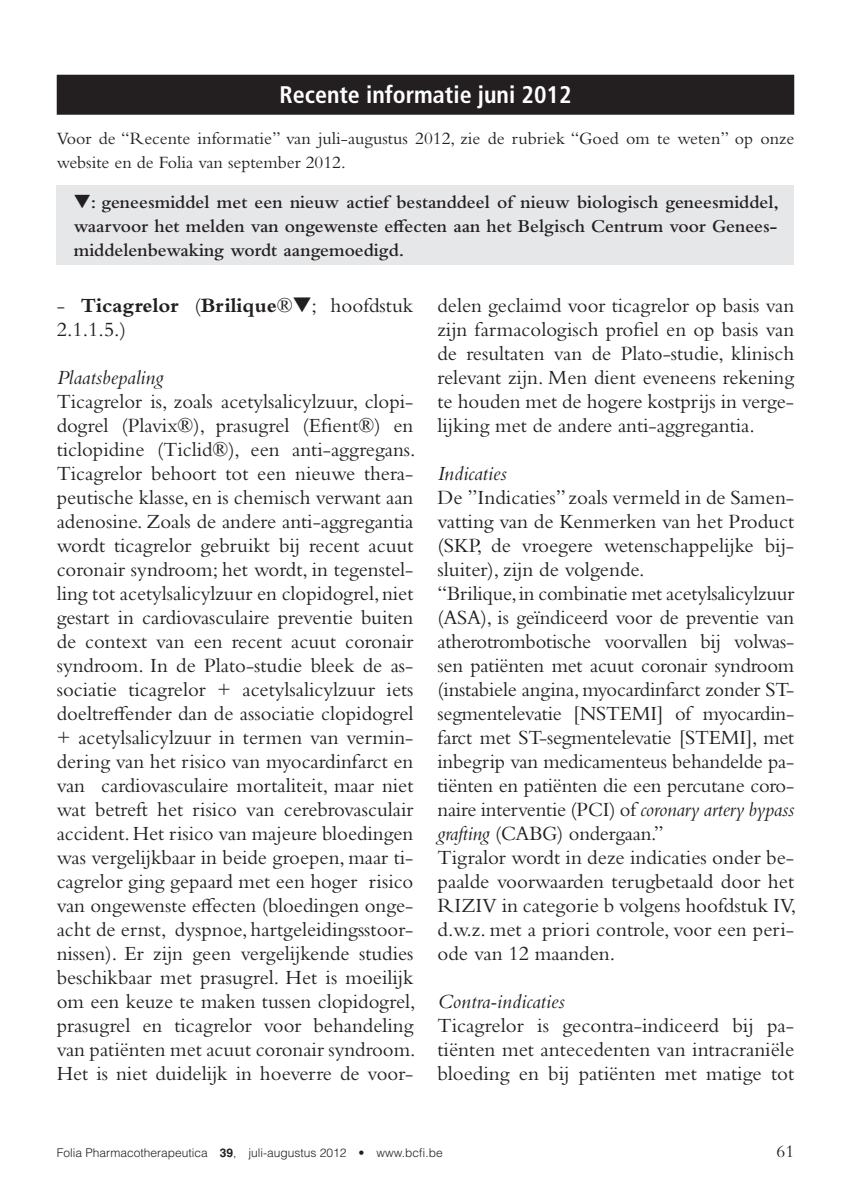
<style>
.page{position:relative;width:851px;height:1191px;background:#fff}
.page>*{position:absolute;margin:0;border:0;box-sizing:border-box;transform-origin:0 0}
.t1{font:700 condensed 24px "Frutiger LT Std";color:#fff}
.t2{font:21px/24px "Bembo Std";letter-spacing:-.01em;color:#231f20;text-align:justify}
.t3{font:italic 21px "Bembo Std";color:#231f20}
.t4{font:600 19px/24px "Bembo Std";color:#231f20;text-align:justify}
.t5{font:18px/24px "Bembo Std";color:#231f20}
.t6{font:300 12px "Helvetica LT Std";color:#231f20}
.s1{font-weight:700}
.s2{font-style:italic}
</style>
<div class="page">
<div style="left:57px;top:75px;width:737px;height:40px;background:#231f20"></div>
<div style="left:57px;top:185px;width:737px;height:80px;background:#e6e7e9"></div>
<p class="t1" style="left:279px;top:80px;width:293px">Recente informatie juni 2012</p>
<p class="t5" style="left:57px;top:126px;width:739px">Voor de “Recente informatie” van juli-augustus 2012, zie de rubriek “Goed om te weten” op onze website en de Folia van september 2012.</p>
<p class="t4" style="left:74px;top:190px;width:706px">▼: geneesmiddel met een nieuw actief bestanddeel of nieuw biologisch geneesmiddel, waarvoor het melden van ongewenste effecten aan het Belgisch Centrum voor Genees&shy;middelenbewaking wordt aangemoedigd.</p>
<p class="t2" style="left:57px;top:293px;width:358px">- <span class="s1">Ticagrelor</span> (<span class="s1">Brilique</span>®▼; hoofdstuk<br>2.1.1.5.)</p>
<p class="t3" style="left:57px;top:365px;width:108px">Plaatsbepaling</p>
<p class="t2" style="left:57px;top:389px;width:360px">Ticagrelor is, zoals acetylsalicylzuur, clopi&shy;dogrel (Plavix®), prasugrel (Efient®) en ticlopidine (Ticlid®), een anti-aggregans.<br>Ticagrelor behoort tot een nieuwe thera&shy;peutische klasse, en is chemisch verwant aan adenosine. Zoals de andere anti-aggregantia wordt ticagrelor gebruikt bij recent acuut coronair syndroom; het wordt, in tegenstel&shy;ling tot acetylsalicylzuur en clopidogrel, niet gestart in cardiovasculaire preventie buiten de context van een recent acuut coronair syndroom. In de Plato-studie bleek de as&shy;sociatie ticagrelor + acetylsalicylzuur iets doeltreffender dan de associatie clopidogrel + acetylsalicylzuur in termen van vermin&shy;dering van het risico van myocardinfarct en van cardiovasculaire mortaliteit, maar niet wat betreft het risico van cerebrovasculair accident. Het risico van majeure bloedingen was vergelijkbaar in beide groepen, maar ti&shy;cagrelor ging gepaard met een hoger risico van ongewenste effecten (bloedingen onge&shy;acht de ernst, dyspnoe, hartgeleidingsstoor&shy;nissen). Er zijn geen vergelijkende studies beschikbaar met prasugrel. Het is moeilijk om een keuze te maken tussen clopidogrel, prasugrel en ticagrelor voor behandeling van patiënten met acuut coronair syndroom.<br>Het is niet duidelijk in hoeverre de voor-</p>
<p class="t2" style="left:437px;top:293px;width:358px">delen geclaimd voor ticagrelor op basis van zijn farmacologisch profiel en op basis van de resultaten van de Plato-studie, klinisch relevant zijn. Men dient eveneens rekening te houden met de hogere kostprijs in verge&shy;lijking met de andere anti-aggregantia.</p>
<p class="t3" style="left:437px;top:461px;width:71px">Indicaties</p>
<p class="t2" style="left:437px;top:485px;width:360px;text-align:left">De ”Indicaties” zoals vermeld in de Samen&shy;vatting van de Kenmerken van het Product (SKP, de vroegere wetenschappelijke bij&shy;sluiter), zijn de volgende.<br>“Brilique, in combinatie met acetylsalicylzuur (ASA), is geïndiceerd voor de preventie van atherotrombotische voorvallen bij volwas&shy;sen patiënten met acuut coronair syndroom (instabiele angina, myocardinfarct zonder ST&shy;segmentelevatie [NSTEMI] of myocardin&shy;farct met ST-segmentelevatie [STEMI], met inbegrip van medicamenteus behandelde pa&shy;tiënten en patiënten die een percutane coro&shy;naire interventie (PCI) of <span class="s2">coronary artery bypass grafting</span> (CABG) ondergaan.”<br>Tigralor wordt in deze indicaties onder be&shy;paalde voorwaarden terugbetaald door het RIZIV in categorie b volgens hoofdstuk IV, d.w.z. met a priori controle, voor een peri&shy;ode van 12 maanden.</p>
<p class="t3" style="left:437px;top:989px;width:129px">Contra-indicaties</p>
<p class="t2" style="left:437px;top:1013px;width:358px">Ticagrelor is gecontra-indiceerd bij pa&shy;tiënten met antecedenten van intracraniële bloeding en bij patiënten met matige tot</p>
<p class="t6" style="left:57px;top:1145px;width:387px">Folia Pharmacotherapeutica <span class="s1">39</span>, juli-augustus 2012 • www.bcfi.be</p>
<p class="t5" style="left:776px;top:1139px;width:19px">61</p>
</div>
